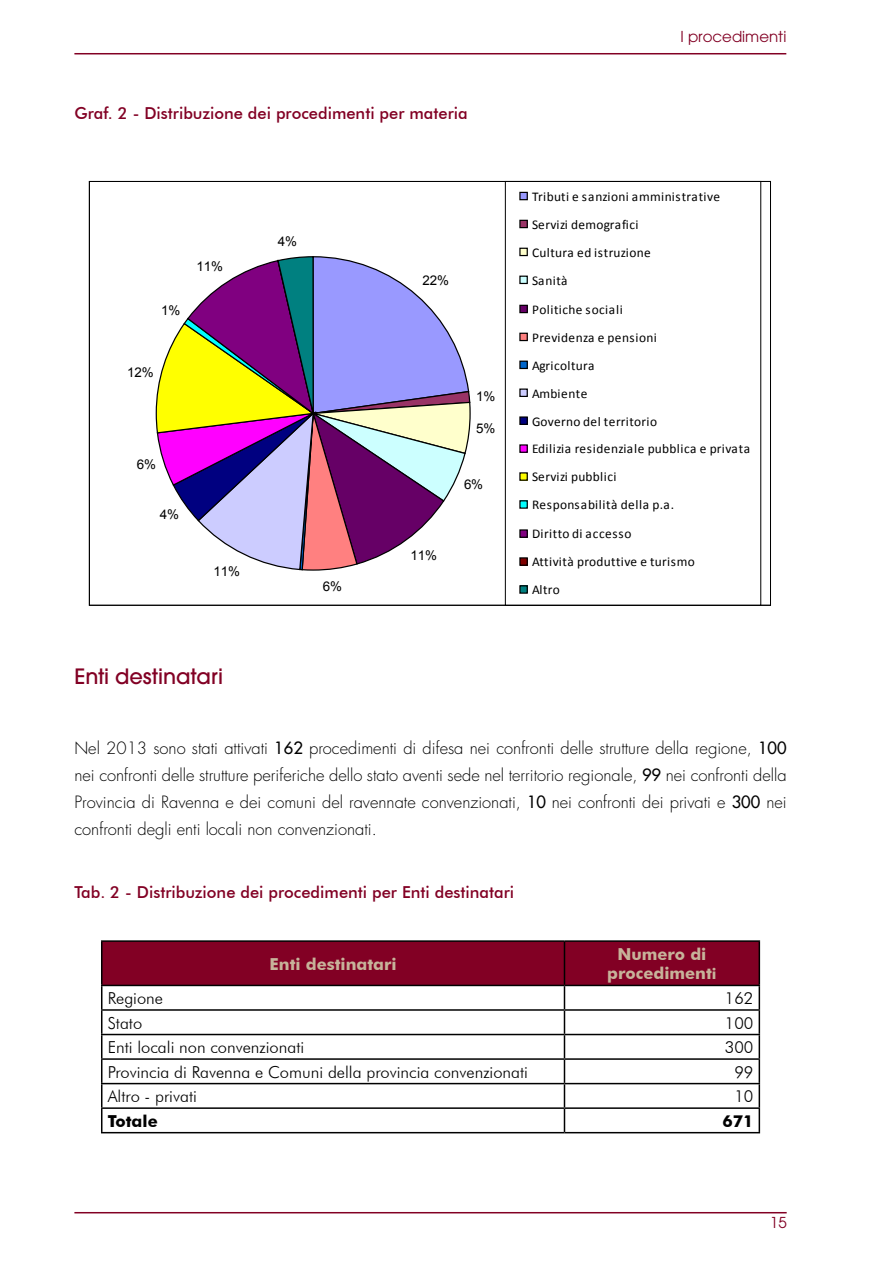
<style>
.page{position:relative;width:893px;height:1263px;background:#fff}
.page>*{position:absolute;margin:0;border:0;box-sizing:border-box;transform-origin:0 0}
.t1{font:500 21px "Avant Garde";color:#820024}
.t2{font:300 16.5px/27px "Futura";color:#000;text-align:justify}
.t3{font:300 16.5px "Futura BT";color:#000}
.t4{font:500 16.5px "Futura BT";color:#820024}
.t5{font:700 16.5px/19.8px "Futura BT";color:#c7b39a;text-align:center}
.t6{font:700 16.5px "Futura BT";color:#000}
.t7{font:15px "Avant Garde";color:#820024}
.t8{font:13.35px/28px "Calibri";letter-spacing:.03em;color:#000}
.t9{font:13.35px "Arial";letter-spacing:-.01em;color:#000}
.s1{font-weight:400}
.s2{font-size:15px}
</style>
<div class="page">
<hr style="left:74px;top:1212px;width:713px;height:1px;background:#820024">
<svg style="left:155px;top:256px;width:316px;height:315px"></svg>
<div style="left:520px;top:192px;width:7px;height:8px;background:#99f"></div>
<div style="left:519px;top:192px;width:9px;height:8px;border:1px solid #000"></div>
<div style="left:520px;top:220px;width:7px;height:8px;background:#936"></div>
<div style="left:519px;top:220px;width:9px;height:8px;border:1px solid #000"></div>
<div style="left:520px;top:248px;width:7px;height:8px;background:#ffc"></div>
<div style="left:519px;top:248px;width:9px;height:8px;border:1px solid #000"></div>
<div style="left:520px;top:276px;width:7px;height:7px;background:#cff"></div>
<div style="left:519px;top:276px;width:9px;height:8px;border:1px solid #000"></div>
<div style="left:520px;top:305px;width:7px;height:8px;background:#606"></div>
<div style="left:519px;top:305px;width:9px;height:8px;border:1px solid #000"></div>
<div style="left:520px;top:333px;width:7px;height:8px;background:#ff8080"></div>
<div style="left:519px;top:333px;width:9px;height:8px;border:1px solid #000"></div>
<div style="left:520px;top:361px;width:7px;height:7px;background:#06c"></div>
<div style="left:519px;top:361px;width:9px;height:8px;border:1px solid #000"></div>
<div style="left:520px;top:389px;width:7px;height:7px;background:#ccf"></div>
<div style="left:519px;top:388px;width:9px;height:9px;border:1px solid #000"></div>
<div style="left:520px;top:417px;width:7px;height:7px;background:#000080"></div>
<div style="left:519px;top:416px;width:9px;height:9px;border:1px solid #000"></div>
<div style="left:520px;top:445px;width:7px;height:7px;background:#f0f"></div>
<div style="left:519px;top:444px;width:9px;height:9px;border:1px solid #000"></div>
<div style="left:520px;top:473px;width:7px;height:7px;background:#ff0"></div>
<div style="left:519px;top:472px;width:9px;height:9px;border:1px solid #000"></div>
<div style="left:520px;top:501px;width:7px;height:7px;background:#0ff"></div>
<div style="left:519px;top:500px;width:9px;height:9px;border:1px solid #000"></div>
<div style="left:520px;top:530px;width:7px;height:7px;background:#800080"></div>
<div style="left:519px;top:529px;width:9px;height:9px;border:1px solid #000"></div>
<div style="left:520px;top:558px;width:7px;height:7px;background:#800000"></div>
<div style="left:519px;top:557px;width:9px;height:9px;border:1px solid #000"></div>
<div style="left:520px;top:586px;width:7px;height:7px;background:#008080"></div>
<div style="left:519px;top:585px;width:9px;height:9px;border:1px solid #000"></div>
<hr style="left:101px;top:940px;width:463px;height:2px;background:#000">
<hr style="left:564px;top:940px;width:196px;height:2px;background:#000">
<svg style="left:101px;top:941px;width:659px;height:191px"></svg>
<hr style="left:101px;top:1132px;width:463px;height:1px;background:#000">
<hr style="left:564px;top:1132px;width:196px;height:1px;background:#000">
<hr style="left:74px;top:53px;width:712px;height:1px;background:#820024">
<p class="t4" style="left:74px;top:103px;width:395px">Graf. 2 - Distribuzione dei procedimenti per materia</p>
<p class="t9" style="left:161px;top:302px;width:21px">1%</p>
<p class="t9" style="left:196px;top:258px;width:28px">11%</p>
<p class="t9" style="left:127px;top:363px;width:28px">12%</p>
<p class="t9" style="left:137px;top:456px;width:21px">6%</p>
<p class="t9" style="left:160px;top:506px;width:21px">4%</p>
<p class="t9" style="left:213px;top:563px;width:28px">11%</p>
<p class="t1" style="left:74px;top:663px;width:150px">Enti destinatari</p>
<p class="t9" style="left:278px;top:232px;width:21px">4%</p>
<p class="t9" style="left:323px;top:577px;width:21px">6%</p>
<p class="t9" style="left:423px;top:271px;width:28px">22%</p>
<p class="t9" style="left:410px;top:547px;width:28px">11%</p>
<p class="t9" style="left:476px;top:388px;width:21px">1%</p>
<p class="t9" style="left:476px;top:419px;width:21px">5%</p>
<p class="t9" style="left:464px;top:475px;width:21px">6%</p>
<p class="t7" style="left:680px;top:28px;width:107px">I procedimenti</p>
<p class="t8" style="left:532px;top:182px;width:219px">Tributi e sanzioni amministrative<br>Servizi demografici<br>Cultura ed istruzione<br>Sanità<br>Politiche sociali<br>Previdenza e pensioni<br>Agricoltura<br>Ambiente<br>Governo del territorio<br>Edilizia residenziale pubblica e privata<br>Servizi pubblici<br>Responsabilità della p.a.<br>Diritto di accesso<br>Attività produttive e turismo<br>Altro</p>
<p class="t2" style="left:74px;top:735px;width:714px">Nel 2013 sono stati attivati <span class="s1">162</span> procedimenti di difesa nei confronti delle strutture della regione, <span class="s1">100 </span>nei confronti delle strutture periferiche dello stato aventi sede nel territorio regionale, <span class="s1">99</span> nei confronti della Provincia di Ravenna e dei comuni del ravennate convenzionati, <span class="s1">10</span> nei confronti dei privati e <span class="s1">300</span> nei confronti degli enti locali non convenzionati.</p>
<p class="t4" style="left:74px;top:882px;width:441px">Tab. 2 - Distribuzione dei procedimenti per Enti destinatari</p>
<p class="t5" style="left:270px;top:954px;width:129px">Enti destinatari</p>
<p class="t5" style="left:607px;top:944px;width:111px">Numero di procediment<span class="s2">i</span></p>
<p class="t3" style="left:108px;top:988px;width:57px">Regione</p>
<p class="t3" style="left:725px;top:988px;width:30px">162</p>
<p class="t3" style="left:108px;top:1013px;width:36px">Stato</p>
<p class="t3" style="left:725px;top:1013px;width:30px">100</p>
<p class="t3" style="left:108px;top:1037px;width:198px">Enti locali non convenzionati</p>
<p class="t3" style="left:725px;top:1037px;width:30px">300</p>
<p class="t3" style="left:108px;top:1062px;width:422px">Provincia di Ravenna e Comuni della provincia convenzionati</p>
<p class="t3" style="left:734px;top:1062px;width:21px">99</p>
<p class="t3" style="left:108px;top:1086px;width:91px">Altro - privati</p>
<p class="t3" style="left:734px;top:1086px;width:21px">10</p>
<p class="t6" style="left:108px;top:1111px;width:52px">Totale</p>
<p class="t6" style="left:722px;top:1111px;width:32px">671</p>
<p class="t7" style="left:770px;top:1213px;width:18px">15</p>
</div>
